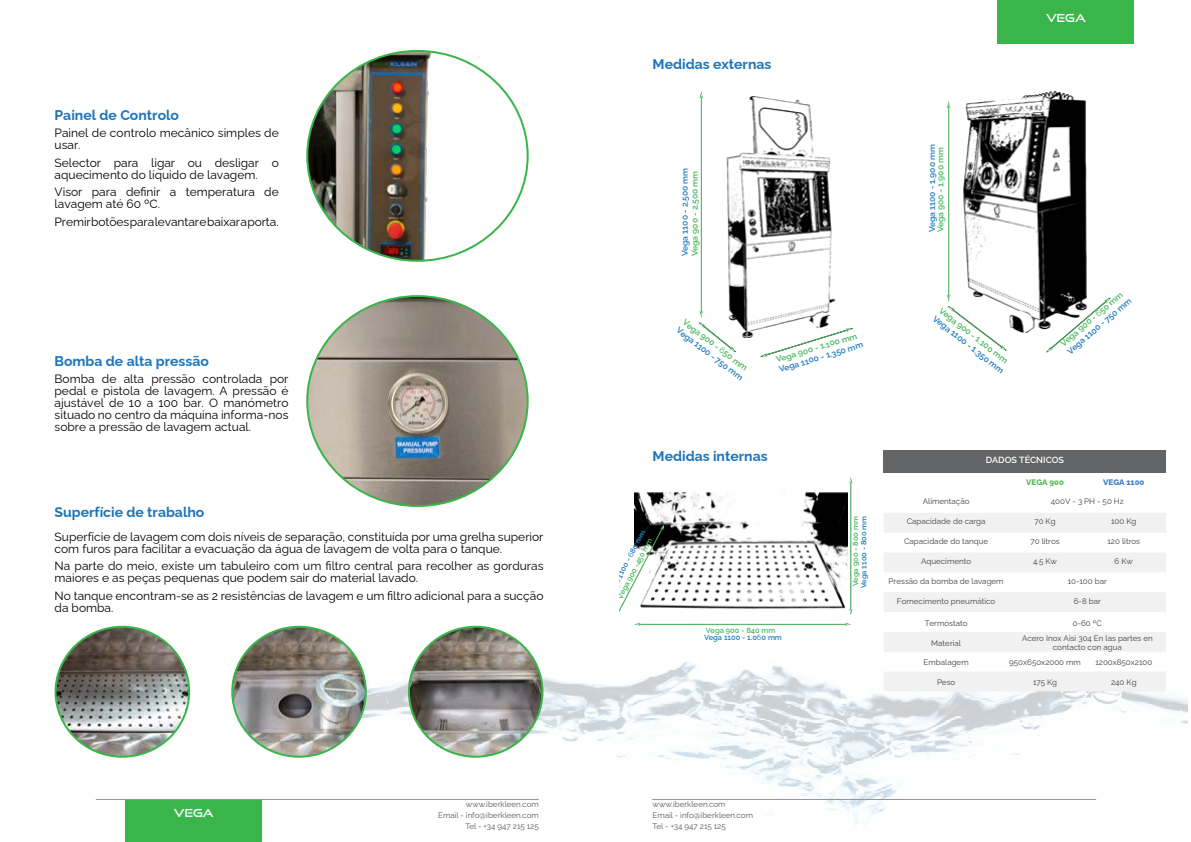
<style>
.page{position:relative;width:1191px;height:842px;background:#fff}
.page>*{position:absolute;margin:0;border:0;box-sizing:border-box;transform-origin:0 0}
.t1{font:700 14px "Raleway";color:#1c75bc}
.t2{font:12px/12px "Raleway";color:#000}
.t3{font:11px "Good Times Rg";color:#fff}
.t4{font:600 9px "Raleway";color:#fff}
.t5{font:100 8.5px "Raleway";color:#45b75b}
.t6{font:100 8.5px "Raleway";color:#1d79be}
.t7{font:100 8.5px "Raleway";color:#1c79bf}
.t8{font:8px/9.6px "Raleway";color:#414042;text-align:center}
.t9{font:8px/11px "Raleway";color:#58595b;text-align:right}
.t10{font:800 8px "Raleway";color:#3e7ec1}
.t11{font:800 8px "Raleway";color:#57ba56}
.t12{font:100 7.5px "Raleway";color:#1c79bf}
.t13{font:100 7.5px "Raleway";color:#45b75b}
</style>
<div class="page">
<img style="left:298px;top:408px;width:889px;height:416px">
<img style="left:308px;top:51px;width:168px;height:210px">
<img style="left:307px;top:296px;width:220px;height:210px">
<img style="left:56px;top:627px;width:133px;height:130px">
<img style="left:232px;top:627px;width:134px;height:130px">
<img style="left:409px;top:627px;width:133px;height:130px">
<img style="left:699px;top:96px;width:154px;height:241px">
<svg style="left:699px;top:323px;width:36px;height:29px"></svg>
<svg style="left:761px;top:328px;width:91px;height:29px"></svg>
<hr style="left:701px;top:96px;width:1px;height:217px;background:#45b75b">
<svg style="left:699px;top:310px;width:4px;height:7px"></svg>
<svg style="left:699px;top:92px;width:4px;height:7px"></svg>
<img style="left:948px;top:92px;width:163px;height:241px">
<hr style="left:948px;top:106px;width:1px;height:191px;background:#45b75b">
<svg style="left:946px;top:102px;width:4px;height:7px"></svg>
<svg style="left:1046px;top:298px;width:64px;height:54px"></svg>
<svg style="left:946px;top:294px;width:60px;height:56px"></svg>
<div style="left:619px;top:467px;width:256px;height:194px;background:#fff"></div>
<img style="left:634px;top:492px;width:213px;height:132px">
<hr style="left:638px;top:624px;width:209px;height:1px;background:#45b75b">
<svg style="left:845px;top:623px;width:6px;height:3px"></svg>
<svg style="left:619px;top:525px;width:45px;height:101px"></svg>
<hr style="left:850px;top:481px;width:1px;height:130px;background:#45b75b">
<svg style="left:849px;top:478px;width:3px;height:6px"></svg>
<svg style="left:849px;top:609px;width:3px;height:6px"></svg>
<div style="left:125px;top:800px;width:137px;height:42px;background:#39b54a"></div>
<hr style="left:96px;top:799px;width:443px;height:1px;background:#939598">
<div style="left:997px;top:0;width:137px;height:43px;background:#39b54a"></div>
<hr style="left:652px;top:799px;width:444px;height:1px;background:#939598">
<div style="left:883px;top:450px;width:283px;height:23px;background:#636466"></div>
<svg style="left:883px;top:513px;width:283px;height:178px;fill:#f1f1f2"></svg>
<p class="t1" style="left:55px;top:104px;width:126px">Painel de Controlo</p>
<p class="t2" style="left:55px;top:126px;width:226px">Painel de controlo mecânico simples de usar.</p>
<p class="t2" style="left:55px;top:155px;width:226px">Selector para ligar ou desligar o aquecimento do líquido de lavagem.</p>
<p class="t2" style="left:55px;top:185px;width:226px">Visor para definir a temperatura de lavagem até 60 ºC.</p>
<p class="t2" style="left:55px;top:215px;width:225px">Premir botões para levantar e baixar a porta.</p>
<p class="t1" style="left:55px;top:350px;width:156px">Bomba de alta pressão</p>
<p class="t2" style="left:55px;top:371px;width:235px;text-align:justify">Bomba de alta pressão controlada por pedal e pistola de lavagem. A pressão é ajustável de 10 a 100 bar. O manómetro situado no centro da máquina informa-nos sobre a pressão de lavagem actual.</p>
<p class="t1" style="left:55px;top:500px;width:151px">Superfície de trabalho</p>
<p class="t2" style="left:55px;top:529px;width:490px">Superfície de lavagem com dois níveis de separação, constituída por uma grelha superior com furos para facilitar a evacuação da água de lavagem de volta para o tanque.</p>
<p class="t2" style="left:55px;top:559px;width:490px">Na parte do meio, existe um tabuleiro com um filtro central para recolher as gorduras maiores e as peças pequenas que podem sair do material lavado.</p>
<p class="t2" style="left:55px;top:588px;width:490px">No tanque encontram-se as 2 resistências de lavagem e um filtro adicional para a sucção da bomba.</p>
<p class="t1" style="left:652px;top:53px;width:120px">Medidas externas</p>
<p class="t3" style="left:1046px;top:11px;width:41px">VEGA</p>
<p class="t6" style="left:678px;top:256px;width:90px;rotate:-90deg">Vega 1100 - 2.500 mm</p>
<p class="t5" style="left:688px;top:256px;width:87px;rotate:-90deg">Vega 900 - 2.500 mm</p>
<p class="t5" style="left:687px;top:316px;width:80px;rotate:37deg">Vega 900 - 650 mm</p>
<p class="t6" style="left:681px;top:324px;width:83px;rotate:37deg">Vega 1100 - 750 mm</p>
<p class="t5" style="left:774px;top:353px;width:86px;rotate:-17deg">Vega 900 - 1.100 mm</p>
<p class="t6" style="left:777px;top:363px;width:89px;rotate:-17deg">Vega 1100 - 1.350 mm</p>
<p class="t7" style="left:925px;top:232px;width:90px;rotate:-90deg">Vega 1100 - 1.900 mm</p>
<p class="t5" style="left:933px;top:232px;width:87px;rotate:-90deg">Vega 900 - 1.900 mm</p>
<p class="t5" style="left:944px;top:304px;width:86px;rotate:38deg">Vega 900 - 1.100 mm</p>
<p class="t7" style="left:938px;top:312px;width:89px;rotate:38deg">Vega 1100 - 1.350 mm</p>
<p class="t5" style="left:1057px;top:340px;width:80px;rotate:-41deg">Vega 900 - 650 mm</p>
<p class="t7" style="left:1064px;top:347px;width:83px;rotate:-41deg">Vega 1100 - 750 mm</p>
<p class="t1" style="left:652px;top:445px;width:117px">Medidas internas</p>
<p class="t12" style="left:604px;top:592px;width:74px;rotate:-63deg">Vega 1100 - 680 mm</p>
<p class="t13" style="left:614px;top:596px;width:69px;rotate:-63deg">Vega 900 -450 mm</p>
<p class="t13" style="left:706px;top:624px;width:71px">Vega 900 - 840 mm</p>
<p class="t12" style="left:704px;top:631px;width:79px">Vega 1100 - 1.060 mm</p>
<p class="t13" style="left:849px;top:586px;width:71px;rotate:-90deg">Vega 900 - 800 mm</p>
<p class="t12" style="left:858px;top:588px;width:74px;rotate:-90deg">Vega 1100 - 800 mm</p>
<p class="t4" style="left:985px;top:452px;width:80px">DADOS TÉCNICOS</p>
<p class="t11" style="left:1026px;top:475px;width:39px">VEGA 900</p>
<p class="t10" style="left:1103px;top:475px;width:43px">VEGA 1100</p>
<p class="t8" style="left:923px;top:496px;width:48px">Alimentação</p>
<p class="t8" style="left:1051px;top:496px;width:74px">400V - 3 PH - 50 Hz</p>
<p class="t8" style="left:906px;top:516px;width:80px">Capacidade de carga</p>
<p class="t8" style="left:1034px;top:516px;width:23px">70 Kg</p>
<p class="t8" style="left:1111px;top:516px;width:27px">100 Kg</p>
<p class="t8" style="left:904px;top:536px;width:86px">Capacidade do tanque</p>
<p class="t8" style="left:1030px;top:536px;width:31px">70 litros</p>
<p class="t8" style="left:1107px;top:536px;width:34px">120 litros</p>
<p class="t8" style="left:921px;top:555px;width:52px">Aquecimento</p>
<p class="t8" style="left:1033px;top:555px;width:25px">4.5 Kw</p>
<p class="t8" style="left:1114px;top:555px;width:20px">6 Kw</p>
<p class="t8" style="left:888px;top:575px;width:116px">Pressão da bomba de lavagem</p>
<p class="t8" style="left:1067px;top:575px;width:41px">10-100 bar</p>
<p class="t8" style="left:897px;top:595px;width:100px">Fornecimento pneumático</p>
<p class="t8" style="left:1073px;top:595px;width:29px">6-8 bar</p>
<p class="t8" style="left:924px;top:617px;width:44px">Termóstato</p>
<p class="t8" style="left:1072px;top:617px;width:31px">0-60 ºC</p>
<p class="t8" style="left:931px;top:637px;width:31px">Material</p>
<p class="t8" style="left:1022px;top:632px;width:132px">Acero Inox Aisi 304 En las partes en contacto con agua</p>
<p class="t8" style="left:923px;top:657px;width:47px">Embalagem</p>
<p class="t8" style="left:1009px;top:657px;width:73px">950x650x2000 mm</p>
<p class="t8" style="left:1095px;top:657px;width:58px">1200x850x2100</p>
<p class="t8" style="left:937px;top:677px;width:20px">Peso</p>
<p class="t8" style="left:1033px;top:677px;width:26px">175 Kg</p>
<p class="t8" style="left:1111px;top:677px;width:27px">240 Kg</p>
<p class="t3" style="left:174px;top:806px;width:41px">VEGA</p>
<p class="t9" style="left:438px;top:797px;width:102px">www.iberkleen.com<br>Email - info@iberkleen.com<br>Tel - +34 947 215 125</p>
<p class="t9" style="left:652px;top:798px;width:102px;text-align:left">www.iberkleen.com<br>Email - info@iberkleen.com<br>Tel - +34 947 215 125</p>
</div>
